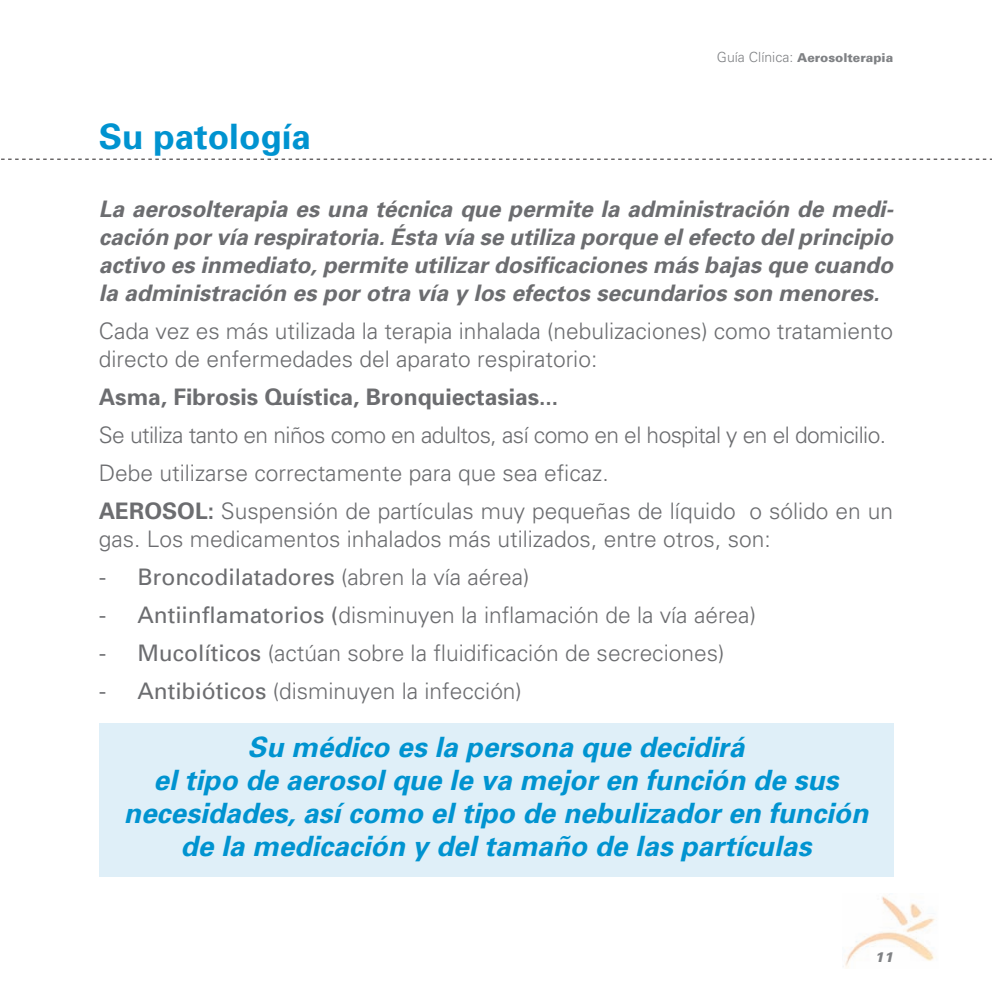
<style>
.page{position:relative;width:992px;height:993px;background:#fff}
.page>*{position:absolute;margin:0;border:0;box-sizing:border-box;transform-origin:0 0}
.t1{font:700 35px "Univers";color:#0093d0}
.t2{font:italic 700 28px/32.9px "Univers";color:#0093d0;text-align:center}
.t3{font:300 22.75px/38px "Univers";color:#6c6d70}
.t4{font:italic 700 22.75px/28px "Univers";color:#6c6d70;text-align:justify}
.t5{font:700 22.75px "Univers";color:#6c6d70}
.t6{font:22.75px "Univers";color:#6c6d70}
.t7{font:italic 900 14px "Univers";color:#808285}
.t8{font:900 12.25px "Univers";color:#808285}
.s1{font-weight:300;font-size:14px}
.s2{font-weight:700}
.s3{font-weight:300}
.s4{font-weight:400}
</style>
<div class="page">
<img style="left:845px;top:896px;width:90px;height:72px">
<div style="left:99px;top:723px;width:794px;height:153px;background:#dfeff8"></div>
<svg style="left:1px;top:159px;width:990px;height:1px"></svg>
<h1 class="t1" style="left:99px;top:115px;width:213px">Su patología</h1>
<p class="t8" style="left:716px;top:50px;width:178px"><span class="s1">Guía Clínica:</span> Aerosolterapia</p>
<p class="t4" style="left:99px;top:195px;width:796px">La aerosolterapia es una técnica que permite la administración de medi&shy;cación por vía respiratoria. Ésta vía se utiliza porque el efecto del principio activo es inmediato, permite utilizar dosificaciones más bajas que cuando la administración es por otra vía y los efectos secundarios son menores.</p>
<p class="t3" style="left:99px;top:317px;width:795px;line-height:28px">Cada vez es más utilizada la terapia inhalada (nebulizaciones) como tratamiento directo de enfermedades del aparato respiratorio:</p>
<p class="t5" style="left:99px;top:383px;width:460px">Asma, Fibrosis Quística, Bronquiectasias...</p>
<p class="t3" style="left:99px;top:416px;width:795px">Se utiliza tanto en niños como en adultos, así como en el hospital y en el domicilio.<br>Debe utilizarse correctamente para que sea eficaz.<br><span class="s2">AEROSOL:</span> Suspensión de partículas muy pequeñas de líquido o sólido en un</p>
<p class="t3" style="left:99px;top:520px;width:673px">gas. Los medicamentos inhalados más utilizados, entre otros, son:</p>
<p class="t6" style="left:99px;top:563px;width:432px">- Broncodilatadores <span class="s3">(abren la vía aérea)</span></p>
<p class="t3" style="left:99px;top:596px;width:658px"><span class="s4">- Antiinflamatorios (</span>disminuyen la inflamación de la vía aérea)</p>
<p class="t3" style="left:99px;top:634px;width:627px"><span class="s4">- Mucolíticos</span> (actúan sobre la fluidificación de secreciones)</p>
<p class="t3" style="left:99px;top:672px;width:424px"><span class="s4">- Antibióticos</span> (disminuyen la infección)</p>
<p class="t2" style="left:124px;top:730px;width:745px">Su médico es la persona que decidirá<br>el tipo de aerosol que le va mejor en función de sus necesidades, así como el tipo de nebulizador en función de la medicación y del tamaño de las partículas</p>
<p class="t7" style="left:874px;top:948px;width:20px">11</p>
</div>
